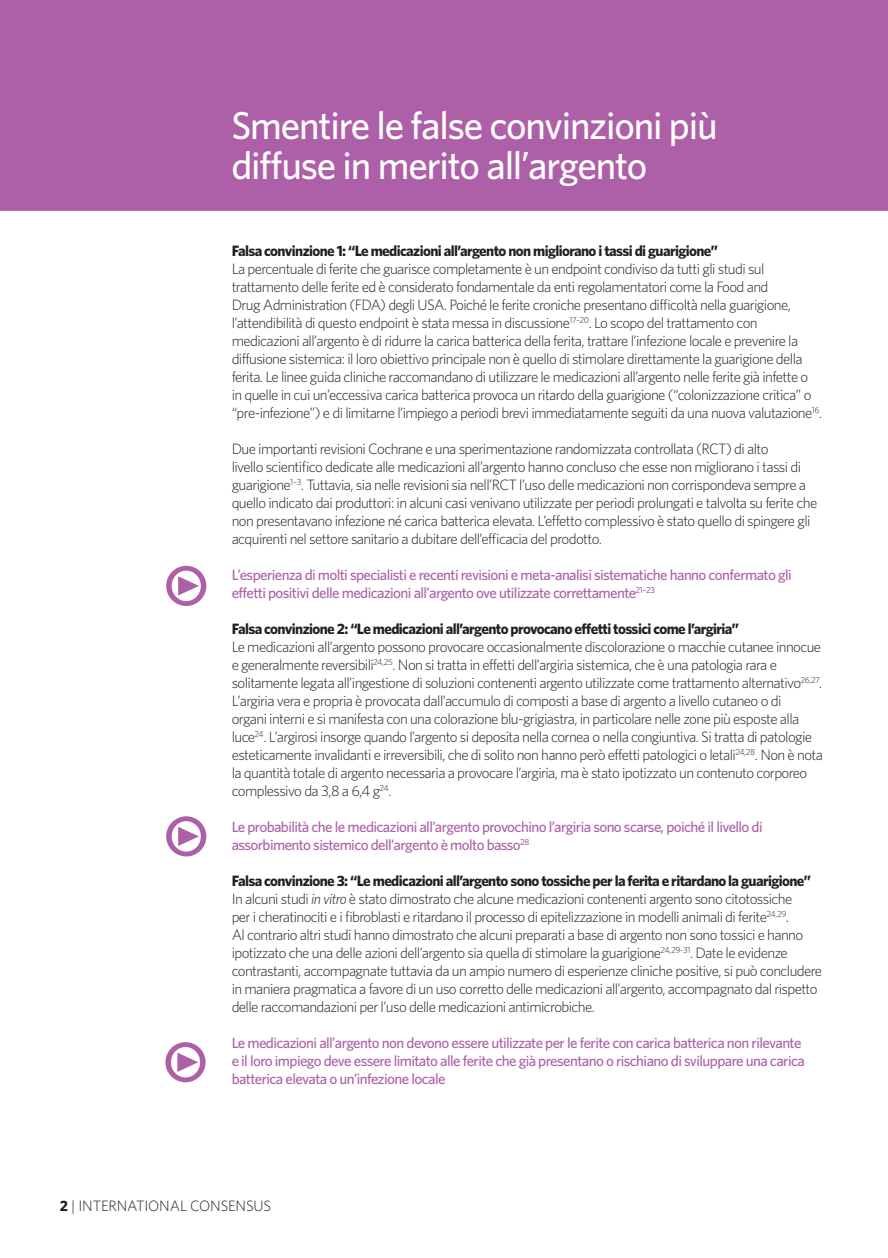
<style>
.page{position:relative;width:888px;height:1258px;background:#fff}
.page>*{position:absolute;margin:0;border:0;box-sizing:border-box;transform-origin:0 0}
.t1{font:54px "Meta Pro";color:#ad60a7}
.t2{font:500 39px/39px "Whitney";letter-spacing:-.03em;color:#fff}
.t3{font:300 15px/18px "Whitney";letter-spacing:-.04em;color:#231f20}
.t4{font:500 15px/18px "Whitney";letter-spacing:-.04em;color:#ad60a7}
.t5{font:700 15px "Whitney";letter-spacing:-.04em;color:#231f20}
.t6{font:300 15px "Whitney";letter-spacing:-.01em;color:#231f20}
.s1{font-weight:700}
.s2{font-style:italic}
</style>
<div class="page">
<div style="left:0;top:0;width:888px;height:211px;background:#ad60a7"></div>
<h1 class="t1" style="left:164px;top:545px;width:47px">•</h1>
<h1 class="t1" style="left:164px;top:796px;width:47px">•</h1>
<h1 class="t1" style="left:163px;top:1022px;width:47px">•</h1>
<h2 class="t2" style="left:231px;top:105px;width:488px">Smentire le false convinzioni più diffuse in merito all’argento</h2>
<p class="t5" style="left:232px;top:242px;width:488px">Falsa convinzione 1: “Le medicazioni all’argento non migliorano i tassi di guarigione”</p>
<p class="t3" style="left:232px;top:260px;width:592px">La percentuale di ferite che guarisce completamente è un endpoint condiviso da tutti gli studi sul trattamento delle ferite ed è considerato fondamentale da enti regolamentatori come la Food and<br>Drug Administration (FDA) degli USA. Poiché le ferite croniche presentano difficoltà nella guarigione, l’attendibilità di questo endpoint è stata messa in discussione<sup>17–20</sup>. Lo scopo del trattamento con medicazioni all’argento è di ridurre la carica batterica della ferita, trattare l’infezione locale e prevenire la diffusione sistemica: il loro obiettivo principale non è quello di stimolare direttamente la guarigione della ferita. Le linee guida cliniche raccomandano di utilizzare le medicazioni all’argento nelle ferite già infette o in quelle in cui un’eccessiva carica batterica provoca un ritardo della guarigione (“colonizzazione critica” o “pre-infezione”) e di limitarne l’impiego a periodi brevi immediatamente seguiti da una nuova valutazione<sup>16</sup>.</p>
<p class="t3" style="left:232px;top:440px;width:587px">Due importanti revisioni Cochrane e una sperimentazione randomizzata controllata (RCT) di alto<br>livello scientifico dedicate alle medicazioni all’argento hanno concluso che esse non migliorano i tassi di guarigione<sup>1–3</sup>. Tuttavia, sia nelle revisioni sia nell’RCT l’uso delle medicazioni non corrispondeva sempre a quello indicato dai produttori: in alcuni casi venivano utilizzate per periodi prolungati e talvolta su ferite che non presentavano infezione né carica batterica elevata. L’effetto complessivo è stato quello di spingere gli acquirenti nel settore sanitario a dubitare dell’efficacia del prodotto.</p>
<p class="t4" style="left:232px;top:565px;width:561px">L’esperienza di molti specialisti e recenti revisioni e meta-analisi sistematiche hanno confermato gli effetti positivi delle medicazioni all’argento ove utilizzate correttamente<sup>21–23</sup></p>
<p class="t5" style="left:232px;top:620px;width:509px">Falsa convinzione 2: “Le medicazioni all’argento provocano effetti tossici come l’argiria”</p>
<p class="t3" style="left:232px;top:638px;width:593px">Le medicazioni all’argento possono provocare occasionalmente discolorazione o macchie cutanee innocue e generalmente reversibili<sup>24,25</sup>. Non si tratta in effetti dell’argiria sistemica, che è una patologia rara e solitamente legata all’ingestione di soluzioni contenenti argento utilizzate come trattamento alternativo<sup>26,27</sup>.<br>L’argiria vera e propria è provocata dall’accumulo di composti a base di argento a livello cutaneo o di<br>organi interni e si manifesta con una colorazione blu-grigiastra, in particolare nelle zone più esposte alla luce<sup>24</sup>. L’argirosi insorge quando l’argento si deposita nella cornea o nella congiuntiva. Si tratta di patologie esteticamente invalidanti e irreversibili, che di solito non hanno però effetti patologici o letali<sup>24,28</sup>. Non è nota la quantità totale di argento necessaria a provocare l’argiria, ma è stato ipotizzato un contenuto corporeo complessivo da 3,8 a 6,4 g<sup>24</sup>.</p>
<p class="t4" style="left:232px;top:817px;width:533px">Le probabilità che le medicazioni all’argento provochino l’argiria sono scarse, poiché il livello di assorbimento sistemico dell’argento è molto basso<sup>28</sup></p>
<p class="t3" style="left:232px;top:872px;width:592px"><span class="s1">Falsa convinzione 3: “Le medicazioni all’argento sono tossiche per la ferita e ritardano la guarigione” </span>In alcuni studi <span class="s2">in vitro</span> è stato dimostrato che alcune medicazioni contenenti argento sono citotossiche<br>per i cheratinociti e i fibroblasti e ritardano il processo di epitelizzazione in modelli animali di ferite<sup>24,29</sup>.<br>Al contrario altri studi hanno dimostrato che alcuni preparati a base di argento non sono tossici e hanno ipotizzato che una delle azioni dell’argento sia quella di stimolare la guarigione<sup>24,29-31</sup>. Date le evidenze contrastanti, accompagnate tuttavia da un ampio numero di esperienze cliniche positive, si può concludere in maniera pragmatica a favore di un uso corretto delle medicazioni all’argento, accompagnato dal rispetto delle raccomandazioni per l’uso delle medicazioni antimicrobiche.</p>
<p class="t4" style="left:232px;top:1033px;width:575px">Le medicazioni all’argento non devono essere utilizzate per le ferite con carica batterica non rilevante e il loro impiego deve essere limitato alle ferite che già presentano o rischiano di sviluppare una carica batterica elevata o un’infezione locale</p>
<p class="t6" style="left:60px;top:1197px;width:213px"><span class="s1">2</span> | INTERNATIONAL CONSENSUS</p>
</div>
